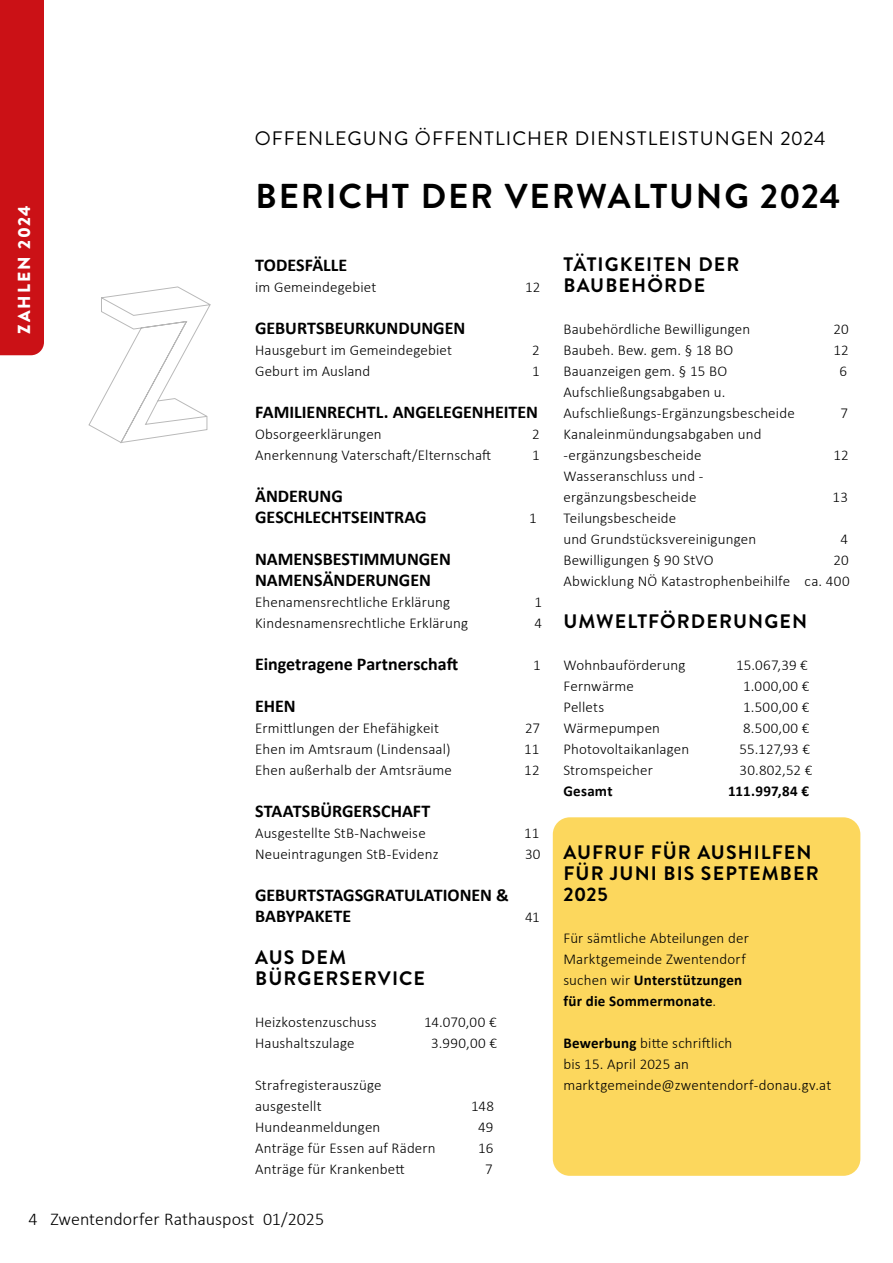
<style>
.page{position:relative;width:893px;height:1263px;background:#fff}
.page>*{position:absolute;margin:0;border:0;box-sizing:border-box;transform-origin:0 0}
.t1{font:700 34.5px "Brandon Grotesque";letter-spacing:.055em;color:#000}
.t2{font:700 19.5px/21px "Brandon Grotesque";letter-spacing:.055em;color:#000}
.t3{font:19.5px "Brandon Grotesque";letter-spacing:.055em;color:#000}
.t4{font:700 18px/21px "Calibri";color:#000}
.t5{font:300 18px "Calibri";color:#000}
.t6{font:900 17.4px "Brandon Grotesque";letter-spacing:.105em;color:#fff}
.t7{font:300 15px/21px "Calibri";letter-spacing:.01em;color:#000}
.t8{font:700 15px "Calibri";letter-spacing:.015em;color:#000}
.s1{font-weight:700}
</style>
<div class="page">
<div style="left:0;top:0;width:44px;height:355px;background:#cb1116"></div>
<div style="left:553px;top:817px;width:307px;height:359px;background:#fcd75d;border-radius:17px"></div>
<svg style="left:88px;top:286px;width:123px;height:157px"></svg>
<p class="t6" style="left:12px;top:334px;width:130px;rotate:-90deg">ZAHLEN 2024</p>
<h2 class="t3" style="left:255px;top:125px;width:572px">OFFENLEGUNG ÖFFENTLICHER DIENSTLEISTUNGEN 2024</h2>
<h1 class="t1" style="left:255px;top:172px;width:587px">BERICHT DER VERWALTUNG 2024</h1>
<p class="t4" style="left:255px;top:255px;width:94px">TODESFÄLLE</p>
<p class="t7" style="left:255px;top:277px;width:123px">im Gemeindegebiet</p>
<p class="t7" style="left:525px;top:277px;width:17px">12</p>
<p class="t4" style="left:255px;top:318px;width:212px">GEBURTSBEURKUNDUNGEN</p>
<p class="t7" style="left:255px;top:340px;width:198px">Hausgeburt im Gemeindegebiet</p>
<p class="t7" style="left:532px;top:340px;width:9px">2</p>
<p class="t7" style="left:255px;top:361px;width:117px">Geburt im Ausland</p>
<p class="t7" style="left:532px;top:361px;width:9px">1</p>
<p class="t4" style="left:255px;top:402px;width:284px">FAMILIENRECHTL. ANGELEGENHEITEN</p>
<p class="t7" style="left:255px;top:424px;width:128px">Obsorgeerklärungen</p>
<p class="t7" style="left:532px;top:424px;width:9px">2</p>
<p class="t7" style="left:255px;top:445px;width:238px">Anerkennung Vaterschaft/Elternschaft</p>
<p class="t7" style="left:532px;top:445px;width:9px">1</p>
<p class="t4" style="left:255px;top:486px;width:173px">ÄNDERUNG<br>GESCHLECHTSEINTRAG</p>
<p class="t7" style="left:529px;top:508px;width:9px">1</p>
<p class="t4" style="left:255px;top:549px;width:197px">NAMENSBESTIMMUNGEN<br>NAMENSÄNDERUNGEN</p>
<p class="t7" style="left:255px;top:592px;width:197px">Ehenamensrechtliche Erklärung</p>
<p class="t7" style="left:535px;top:592px;width:9px">1</p>
<p class="t7" style="left:255px;top:613px;width:214px">Kindesnamensrechtliche Erklärung</p>
<p class="t7" style="left:535px;top:613px;width:9px">4</p>
<p class="t4" style="left:255px;top:654px;width:204px">Eingetragene Partnerschaft</p>
<p class="t7" style="left:533px;top:655px;width:9px">1</p>
<p class="t4" style="left:255px;top:696px;width:42px">EHEN</p>
<p class="t7" style="left:255px;top:718px;width:185px">Ermittlungen der Ehefähigkeit</p>
<p class="t7" style="left:525px;top:718px;width:16px">27</p>
<p class="t7" style="left:255px;top:739px;width:197px">Ehen im Amtsraum (Lindensaal)</p>
<p class="t7" style="left:524px;top:739px;width:17px">11</p>
<p class="t7" style="left:255px;top:760px;width:198px">Ehen außerhalb der Amtsräume</p>
<p class="t7" style="left:524px;top:760px;width:17px">12</p>
<p class="t4" style="left:255px;top:801px;width:177px">STAATSBÜRGERSCHAFT</p>
<p class="t7" style="left:255px;top:823px;width:172px">Ausgestellte StB-Nachweise</p>
<p class="t7" style="left:524px;top:823px;width:17px">11</p>
<p class="t7" style="left:255px;top:844px;width:185px">Neueintragungen StB-Evidenz</p>
<p class="t7" style="left:525px;top:844px;width:17px">30</p>
<p class="t4" style="left:255px;top:885px;width:255px">GEBURTSTAGSGRATULATIONEN &amp;<br>BABYPAKETE</p>
<p class="t7" style="left:525px;top:907px;width:16px">41</p>
<h2 class="t2" style="left:255px;top:947px;width:171px">AUS DEM<br>BÜRGERSERVICE</h2>
<p class="t7" style="left:255px;top:1012px;width:123px">Heizkostenzuschuss</p>
<p class="t7" style="left:424px;top:1012px;width:74px">14.070,00 €</p>
<p class="t7" style="left:255px;top:1033px;width:101px">Haushaltszulage</p>
<p class="t7" style="left:431px;top:1033px;width:67px">3.990,00 €</p>
<p class="t7" style="left:255px;top:1075px;width:128px">Strafregisterauszüge ausgestellt</p>
<p class="t7" style="left:471px;top:1096px;width:25px">148</p>
<p class="t7" style="left:255px;top:1117px;width:127px">Hundeanmeldungen</p>
<p class="t7" style="left:478px;top:1117px;width:17px">49</p>
<p class="t7" style="left:255px;top:1138px;width:182px">Anträge für Essen auf Rädern</p>
<p class="t7" style="left:478px;top:1138px;width:17px">16</p>
<p class="t7" style="left:255px;top:1159px;width:151px">Anträge für Krankenbett</p>
<p class="t7" style="left:485px;top:1159px;width:9px">7</p>
<h2 class="t2" style="left:564px;top:254px;width:177px">TÄTIGKEITEN DER<br>BAUBEHÖRDE</h2>
<p class="t7" style="left:563px;top:319px;width:188px">Baubehördliche Bewilligungen</p>
<p class="t7" style="left:833px;top:319px;width:17px">20</p>
<p class="t7" style="left:563px;top:340px;width:171px">Baubeh. Bew. gem. § 18 BO</p>
<p class="t7" style="left:833px;top:340px;width:17px">12</p>
<p class="t7" style="left:563px;top:361px;width:165px">Bauanzeigen gem. § 15 BO</p>
<p class="t7" style="left:840px;top:361px;width:9px">6</p>
<p class="t7" style="left:563px;top:382px;width:233px">Aufschließungsabgaben u.<br>Aufschließungs-Ergänzungsbescheide</p>
<p class="t7" style="left:840px;top:403px;width:9px">7</p>
<p class="t7" style="left:563px;top:424px;width:200px">Kanaleinmündungsabgaben und -ergänzungsbescheide</p>
<p class="t7" style="left:563px;top:466px;width:141px">Wasseranschluss und - ergänzungsbescheide</p>
<p class="t7" style="left:563px;top:508px;width:194px">Teilungsbescheide<br>und Grundstücksvereinigungen</p>
<p class="t7" style="left:833px;top:445px;width:17px">12</p>
<p class="t7" style="left:832px;top:487px;width:17px">13</p>
<p class="t7" style="left:840px;top:529px;width:9px">4</p>
<p class="t7" style="left:563px;top:550px;width:152px">Bewilligungen § 90 StVO</p>
<p class="t7" style="left:563px;top:550px;width:288px;text-align:right">20<br>Abwicklung NÖ Katastrophenbeihilfe ca. 400</p>
<h2 class="t2" style="left:564px;top:611px;width:245px">UMWELTFÖRDERUNGEN</h2>
<p class="t7" style="left:563px;top:655px;width:123px">Wohnbauförderung</p>
<p class="t7" style="left:736px;top:655px;width:73px">15.067,39 €</p>
<p class="t7" style="left:563px;top:676px;width:72px">Fernwärme</p>
<p class="t7" style="left:743px;top:676px;width:68px">1.000,00 €</p>
<p class="t7" style="left:563px;top:697px;width:42px">Pellets</p>
<p class="t7" style="left:743px;top:697px;width:68px">1.500,00 €</p>
<p class="t7" style="left:563px;top:718px;width:98px">Wärmepumpen</p>
<p class="t7" style="left:743px;top:718px;width:68px">8.500,00 €</p>
<p class="t7" style="left:563px;top:739px;width:127px">Photovoltaikanlagen</p>
<p class="t7" style="left:740px;top:739px;width:72px">55.127,93 €</p>
<p class="t7" style="left:563px;top:760px;width:91px">Stromspeicher</p>
<p class="t7" style="left:740px;top:760px;width:74px">30.802,52 €</p>
<p class="t8" style="left:563px;top:781px;width:51px">Gesamt</p>
<p class="t8" style="left:728px;top:781px;width:82px">111.997,84 €</p>
<h2 class="t2" style="left:563px;top:842px;width:257px">AUFRUF FÜR AUSHILFEN<br>FÜR JUNI BIS SEPTEMBER<br>2025</h2>
<p class="t7" style="left:563px;top:928px;width:187px">Für sämtliche Abteilungen der<br>Marktgemeinde Zwentendorf suchen wir <span class="s1">Unterstützungen für die Sommermonate</span>.</p>
<p class="t7" style="left:563px;top:1033px;width:269px"><span class="s1">Bewerbung</span> bitte schriftlich<br>bis 15. April 2025 an marktgemeinde@zwentendorf-donau.gv.at</p>
<p class="t5" style="left:28px;top:1208px;width:297px">4 Zwentendorfer Rathauspost 01/2025</p>
</div>
